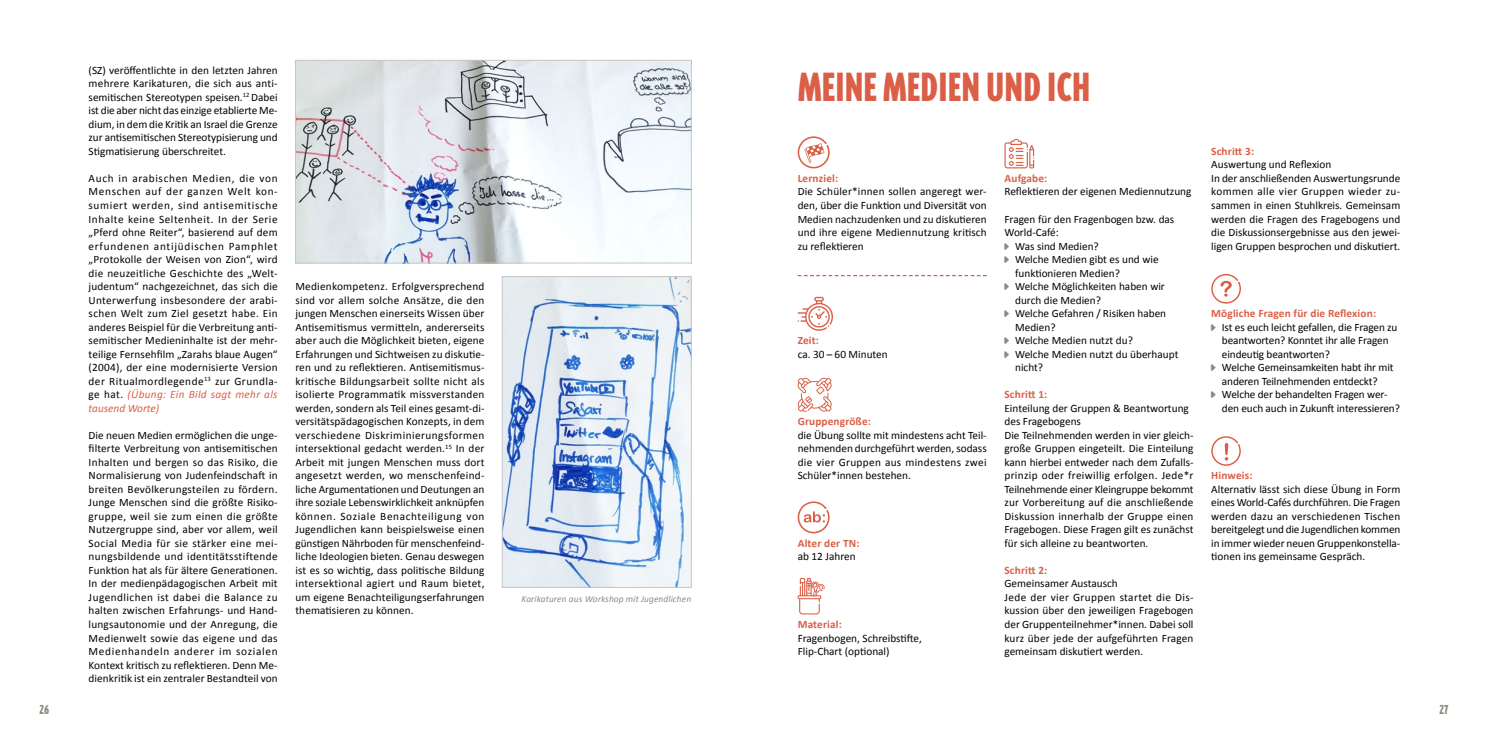
<style>
.page{position:relative;width:1489px;height:745px;background:#fff}
.page>*{position:absolute;margin:0;border:0;box-sizing:border-box;transform-origin:0 0}
.t1{font:900 condensed 47.25px "Triplex";letter-spacing:.005em;color:#db5e46}
.t2{font:900 condensed 15px "Triplex";color:#8d8b7f}
.t3{font:11.25px/13.5px "Calibri";color:#000;text-align:justify}
.t4{font:700 11.25px "Calibri";letter-spacing:.015em;color:#db5e46}
.t5{font:italic 9.38px "Calibri";letter-spacing:.01em;color:#8d8b7f}
.s1{font-style:italic;color:#db5e46}
</style>
<div class="page">
<svg style="left:797px;top:136px;width:32px;height:32px"></svg>
<svg style="left:797px;top:275px;width:189px;height:1px"></svg>
<svg style="left:797px;top:296px;width:35px;height:34px"></svg>
<svg style="left:797px;top:377px;width:34px;height:34px"></svg>
<svg style="left:797px;top:501px;width:32px;height:32px"></svg>
<svg style="left:797px;top:578px;width:28px;height:36px"></svg>
<svg style="left:1004px;top:139px;width:30px;height:29px"></svg>
<svg style="left:1211px;top:274px;width:29px;height:29px"></svg>
<svg style="left:1211px;top:436px;width:29px;height:29px"></svg>
<img style="left:297px;top:62px;width:392px;height:199px">
<div style="left:295px;top:60px;width:396px;height:203px;border:1px solid #c6c6c6"></div>
<img style="left:504px;top:278px;width:185px;height:307px">
<div style="left:502px;top:276px;width:189px;height:311px;border:1px solid #c6c6c6"></div>
<p class="t3" style="left:89px;top:63px;width:190px">(SZ) veröffentlichte in den letzten Jahren mehrere Karikaturen, die sich aus anti&shy;semitischen Stereotypen speisen.<sup>12</sup> Dabei ist die aber nicht das einzige etablierte Me&shy;dium, in dem die Kritik an Israel die Grenze zur antisemitischen Stereotypisierung und Stigmatisierung überschreitet.</p>
<p class="t3" style="left:89px;top:171px;width:191px">Auch in arabischen Medien, die von Menschen auf der ganzen Welt kon&shy;sumiert werden, sind antisemitische Inhalte keine Seltenheit. In der Serie „Pferd ohne Reiter“, basierend auf dem erfundenen antijüdischen Pamphlet „Protokolle der Weisen von Zion“, wird die neuzeitliche Geschichte des „Welt&shy;judentum“ nachgezeichnet, das sich die Unterwerfung insbesondere der arabi&shy;schen Welt zum Ziel gesetzt habe. Ein anderes Beispiel für die Verbreitung anti&shy;semitischer Medieninhalte ist der mehr&shy;teilige Fernsehfilm „Zarahs blaue Augen“ (2004), der eine modernisierte Version der Ritualmordlegende<sup>13</sup> zur Grundla&shy;ge hat. <span class="s1">(Übung: Ein Bild sagt mehr als tausend Worte)</span></p>
<p class="t3" style="left:89px;top:428px;width:191px">Die neuen Medien ermöglichen die unge&shy;filterte Verbreitung von antisemitischen Inhalten und bergen so das Risiko, die Normalisierung von Judenfeindschaft in breiten Bevölkerungsteilen zu fördern.<br>Junge Menschen sind die größte Risiko&shy;gruppe, weil sie zum einen die größte Nutzergruppe sind, aber vor allem, weil Social Media für sie stärker eine mei&shy;nungsbildende und identitätsstiftende Funktion hat als für ältere Generationen.<br>In der medienpädagogischen Arbeit mit Jugendlichen ist dabei die Balance zu halten zwischen Erfahrungs- und Hand&shy;lungsautonomie und der Anregung, die Medienwelt sowie das eigene und das Medienhandeln anderer im sozialen Kontext kritisch zu reflektieren. Denn Me&shy;dienkritik ist ein zentraler Bestandteil von</p>
<p class="t3" style="left:295px;top:279px;width:191px">Medienkompetenz. Erfolgversprechend sind vor allem solche Ansätze, die den jungen Menschen einerseits Wissen über Antisemitismus vermitteln, andererseits aber auch die Möglichkeit bieten, eigene Erfahrungen und Sichtweisen zu diskutie&shy;ren und zu reflektieren. Antisemitismus&shy;kritische Bildungsarbeit sollte nicht als isolierte Programmatik missverstanden werden, sondern als Teil eines gesamt-di&shy;versitätspädagogischen Konzepts, in dem verschiedene Diskriminierungsformen intersektional gedacht werden.<sup>15</sup> In der Arbeit mit jungen Menschen muss dort angesetzt werden, wo menschenfeind&shy;liche Argumentationen und Deutungen an ihre soziale Lebenswirklichkeit anknüpfen können. Soziale Benachteiligung von Jugendlichen kann beispielsweise einen günstigen Nährboden für menschenfeind&shy;liche Ideologien bieten. Genau deswegen ist es so wichtig, dass politische Bildung intersektional agiert und Raum bietet, um eigene Benachteiligungserfahrungen thematisieren zu können.</p>
<p class="t5" style="left:521px;top:592px;width:171px">Karikaturen aus Workshop mit Jugendlichen</p>
<h1 class="t1" style="left:798px;top:64px;width:294px">MEINE MEDIEN UND ICH</h1>
<p class="t4" style="left:797px;top:171px;width:42px">Lernziel:</p>
<p class="t3" style="left:797px;top:185px;width:190px">Die Schüler*innen sollen angeregt wer&shy;den, über die Funktion und Diversität von Medien nachzudenken und zu diskutieren und ihre eigene Mediennutzung kritisch zu reflektieren</p>
<p class="t4" style="left:797px;top:333px;width:23px">Zeit:</p>
<p class="t3" style="left:797px;top:347px;width:92px">ca. 30 – 60 Minuten</p>
<p class="t4" style="left:797px;top:414px;width:75px">Gruppengröße:</p>
<p class="t3" style="left:797px;top:428px;width:190px">die Übung sollte mit mindestens acht Teil&shy;nehmenden durchgeführt werden, sodass die vier Gruppen aus mindestens zwei Schüler*innen bestehen.</p>
<p class="t4" style="left:797px;top:535px;width:63px">Alter der TN:</p>
<p class="t3" style="left:797px;top:549px;width:59px">ab 12 Jahren</p>
<p class="t4" style="left:797px;top:616px;width:46px">Material:</p>
<p class="t3" style="left:797px;top:630px;width:126px">Fragenbogen, Schreibstifte,<br>Flip-Chart (optional)</p>
<p class="t4" style="left:1004px;top:171px;width:44px">Aufgabe:</p>
<p class="t3" style="left:1004px;top:185px;width:188px">Reflektieren der eigenen Mediennutzung</p>
<p class="t3" style="left:1004px;top:212px;width:171px">Fragen für den Fragenbogen bzw. das</p>
<p class="t3" style="left:1004px;top:225px;width:56px">World-Café:</p>
<p class="t3" style="left:1015px;top:239px;width:85px">Was sind Medien?</p>
<p class="t3" style="left:1015px;top:252px;width:145px">Welche Medien gibt es und wie</p>
<p class="t3" style="left:1015px;top:266px;width:106px">funktionieren Medien?</p>
<p class="t3" style="left:1015px;top:279px;width:151px">Welche Möglichkeiten haben wir</p>
<p class="t3" style="left:1015px;top:293px;width:87px">durch die Medien?</p>
<p class="t3" style="left:1015px;top:306px;width:152px">Welche Gefahren / Risiken haben</p>
<p class="t3" style="left:1015px;top:320px;width:42px">Medien?</p>
<p class="t3" style="left:1015px;top:333px;width:119px">Welche Medien nutzt du?</p>
<p class="t3" style="left:1015px;top:347px;width:165px">Welche Medien nutzt du überhaupt</p>
<p class="t3" style="left:1015px;top:360px;width:30px">nicht?</p>
<p class="t4" style="left:1004px;top:387px;width:44px">Schritt 1:</p>
<p class="t3" style="left:1004px;top:401px;width:190px;text-align:left">Einteilung der Gruppen &amp; Beantwortung des Fragebogens<br>Die Teilnehmenden werden in vier gleich&shy;große Gruppen eingeteilt. Die Einteilung kann hierbei entweder nach dem Zufalls&shy;prinzip oder freiwillig erfolgen. Jede*r Teilnehmende einer Kleingruppe bekommt zur Vorbereitung auf die anschließende Diskussion innerhalb der Gruppe einen Fragebogen. Diese Fragen gilt es zunächst für sich alleine zu beantworten.</p>
<p class="t4" style="left:1004px;top:562px;width:44px">Schritt 2:</p>
<p class="t3" style="left:1004px;top:576px;width:190px;text-align:left">Gemeinsamer Austausch<br>Jede der vier Gruppen startet die Dis&shy;kussion über den jeweiligen Fragebogen der Gruppenteilnehmer*innen. Dabei soll kurz über jede der aufgeführten Fragen gemeinsam diskutiert werden.</p>
<p class="t4" style="left:1211px;top:144px;width:44px">Schritt 3:</p>
<p class="t3" style="left:1211px;top:158px;width:190px;text-align:left">Auswertung und Reflexion<br>In der anschließenden Auswertungsrunde kommen alle vier Gruppen wieder zu&shy;sammen in einen Stuhlkreis. Gemeinsam werden die Fragen des Fragebogens und die Diskussionsergebnisse aus den jewei&shy;ligen Gruppen besprochen und diskutiert.</p>
<p class="t4" style="left:1211px;top:306px;width:166px">Mögliche Fragen für die Reflexion:</p>
<p class="t3" style="left:1221px;top:320px;width:179px;text-align:left">Ist es euch leicht gefallen, die Fragen zu beantworten? Konntet ihr alle Fragen eindeutig beantworten?<br>Welche Gemeinsamkeiten habt ihr mit anderen Teilnehmenden entdeckt?<br>Welche der behandelten Fragen wer&shy;den euch auch in Zukunft interessieren?</p>
<p class="t4" style="left:1211px;top:468px;width:43px">Hinweis:</p>
<p class="t3" style="left:1211px;top:482px;width:190px">Alternativ lässt sich diese Übung in Form eines World-Cafés durchführen. Die Fragen werden dazu an verschiedenen Tischen bereitgelegt und die Jugendlichen kommen in immer wieder neuen Gruppenkonstella&shy;tionen ins gemeinsame Gespräch.</p>
<h2 class="t2" style="left:39px;top:702px;width:11px">26</h2>
<h2 class="t2" style="left:1439px;top:702px;width:11px">27</h2>
</div>
